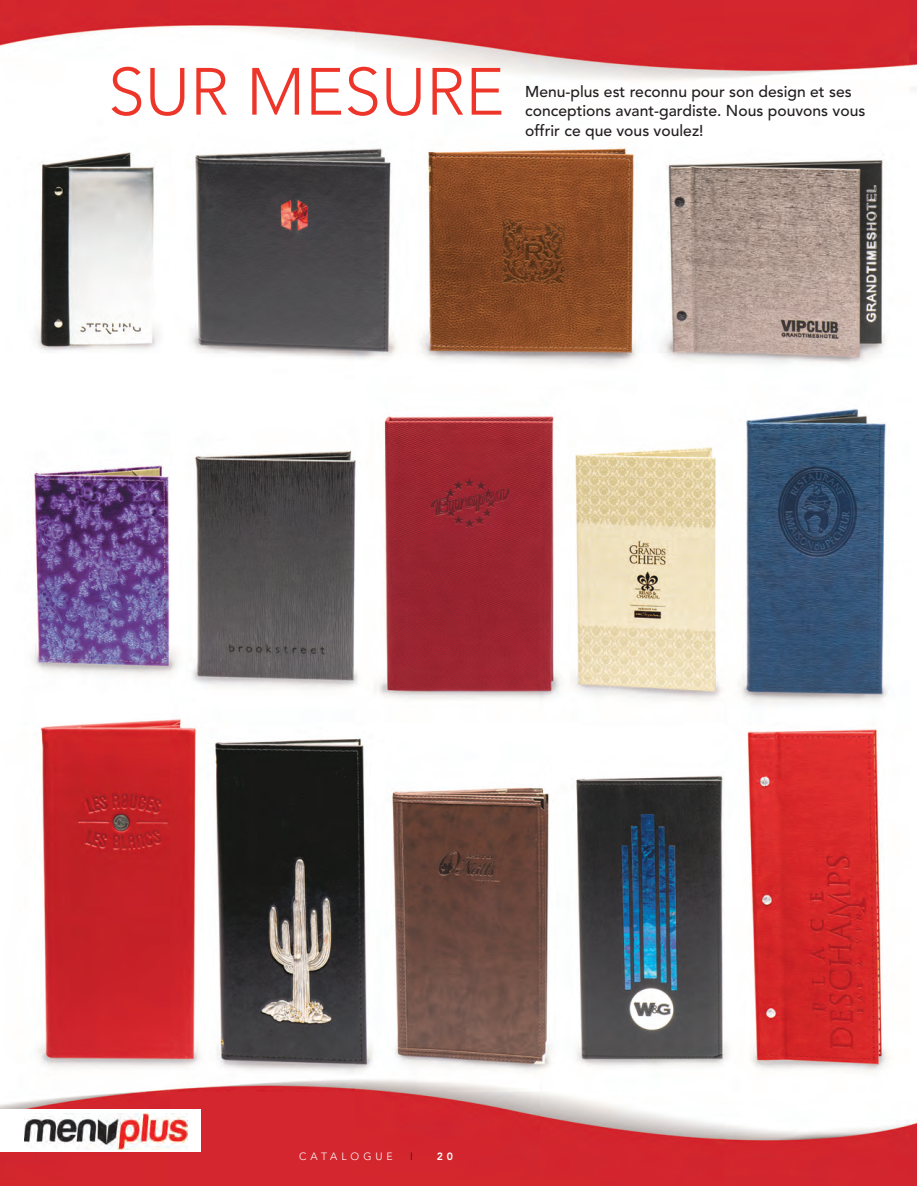
<style>
.page{position:relative;width:917px;height:1186px;background:#fff}
.page>*{position:absolute;margin:0;border:0;box-sizing:border-box;transform-origin:0 0}
.t1{font:300 66px "Avenir";color:#ee3529}
.t2{font:500 15.6px/19.5px "Avenir";color:#231f20}
.t3{font:300 10.5px "Avenir";letter-spacing:.375em;color:#fff}
.t4{font:800 10.5px "Avenir";color:#fff}
.t5{font:300 10.5px "Avenir";color:#231f20}
</style>
<div class="page">
<img style="left:0;top:0;width:916px;height:1186px">
<div style="left:0;top:1109px;width:201px;height:43px;background:#fff"></div>
<img style="left:25px;top:1114px;width:163px;height:35px">
<h1 class="t1" style="left:108px;top:65px;width:398px">SUR MESURE</h1>
<p class="t2" style="left:525px;top:83px;width:341px">Menu-plus est reconnu pour son design et ses conceptions avant-gardiste. Nous pouvons vous offrir ce que vous voulez!</p>
<p class="t3" style="left:299px;top:1152px;width:95px">CATALOGUE</p>
<p class="t5" style="left:410px;top:1152px;width:4px">I</p>
<p class="t4" style="left:436px;top:1152px;width:18px">2 0</p>
</div>
